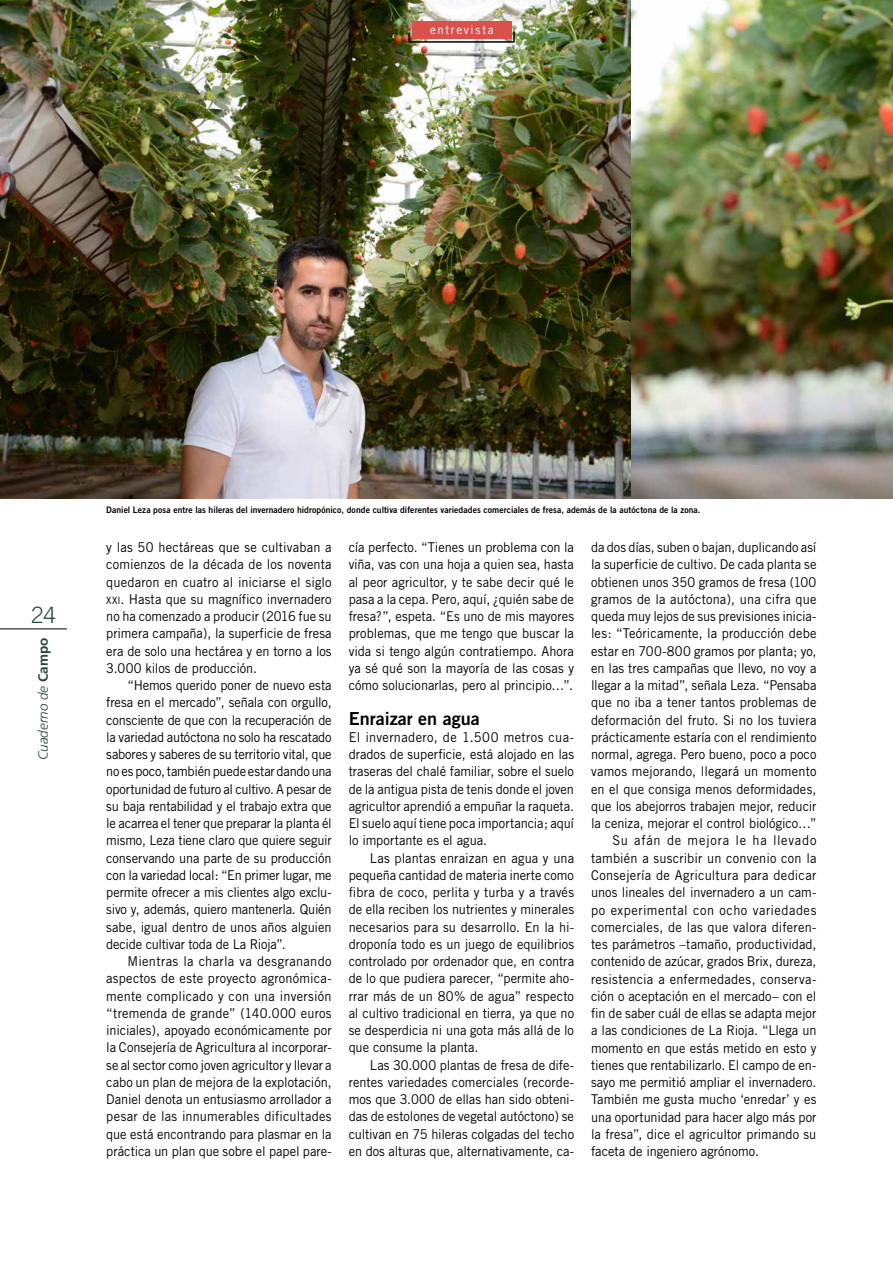
<style>
.page{position:relative;width:893px;height:1263px;background:#fff}
.page>*{position:absolute;margin:0;border:0;box-sizing:border-box;transform-origin:0 0}
.t1{font:300 22.5px "Trade Gothic";color:#254736}
.t2{font:18px "Trade Gothic Bold Two";color:#000}
.t3{font:13.5px/17.2px "Trade Gothic";color:#000;text-align:justify;scale:.95 1}
.t4{font:13.5px "Trade Gothic";letter-spacing:.02em;color:#000;scale:.95 1}
.t5{font:13.5px "Trade Gothic";letter-spacing:.025em;color:#000;scale:.95 1}
.t6{font:13.5px "Trade Gothic";letter-spacing:.04em;color:#000;scale:.95 1}
.t7{font:13.5px "Trade Gothic";letter-spacing:.06em;color:#000;scale:.95 1}
.t8{font:italic 300 13.5px "Frutiger";color:#254736}
.t9{font:12px "Trade Gothic";letter-spacing:.15em;color:#fff;scale:.95 1}
.t10{font:9px "Trade Gothic Bold Two";letter-spacing:.01em;color:#000;scale:.95 1}
.s1{font-weight:700;font-style:normal}
.s2{font-size:10.2px}
</style>
<div class="page">
<hr style="left:0;top:628px;width:67px;height:1px;background:#000">
<img style="left:0;top:0;width:631px;height:498px">
<img style="left:631px;top:0;width:262px;height:498px">
<svg style="left:408px;top:30px;width:107px;height:13px"></svg>
<div style="left:412px;top:21px;width:99px;height:18px;background:#da504d"></div>
<p class="t9" style="left:430px;top:23px;width:69px">entrevista</p>
<h1 class="t1" style="left:31px;top:601px;width:27px">24</h1>
<p class="t8" style="left:35px;top:760px;width:124px;rotate:-90deg">Cuaderno de <span class="s1">Campo</span></p>
<p class="t10" style="left:106px;top:504px;width:627px">Daniel Leza posa entre las hileras del invernadero hidropónico, donde cultiva diferentes variedades comerciales de fresa, además de la autóctona de la zona.</p>
<p class="t3" style="left:106px;top:538px;width:239px">y las 50 hectáreas que se cultivaban a comienzos de la década de los noventa quedaron en cuatro al iniciarse el siglo <span class="s2">xxi</span>. Hasta que su magnífico invernadero no ha comenzado a producir (2016 fue su primera campaña), la superficie de fresa era de solo una hectárea y en torno a los 3.000 kilos de producción.</p>
<p class="t3" style="left:106px;top:676px;width:239px;text-indent:21px">“Hemos querido poner de nuevo esta fresa en el mercado”, señala con orgullo, consciente de que con la recuperación de la variedad autóctona no solo ha rescatado sabores y saberes de su territorio vital, que no es poco, también puede estar dando una oportunidad de futuro al cultivo. A pesar de su baja rentabilidad y el trabajo extra que le acarrea el tener que preparar la planta él mismo, Leza tiene claro que quiere seguir conservando una parte de su producción con la variedad local: “En primer lugar, me permite ofrecer a mis clientes algo exclu&shy;sivo y, además, quiero mantenerla. Quién sabe, igual dentro de unos años alguien decide cultivar toda de La Rioja”.</p>
<p class="t3" style="left:106px;top:952px;width:239px;text-indent:21px">Mientras la charla va desgranando aspectos de este proyecto agronómica&shy;mente complicado y con una inversión “tremenda de grande” (140.000 euros iniciales), apoyado económicamente por la Consejería de Agricultura al incorporar&shy;se al sector como joven agricultor y llevar a cabo un plan de mejora de la explotación, Daniel denota un entusiasmo arrollador a pesar de las innumerables dificultades que está encontrando para plasmar en la práctica un plan que sobre el papel pare-</p>
<p class="t3" style="left:349px;top:539px;width:239px">cía perfecto. “Tienes un problema con la viña, vas con una hoja a quien sea, hasta al peor agricultor, y te sabe decir qué le pasa a la cepa. Pero, aquí, ¿quién sabe de fresa?”, espeta. “Es uno de mis mayores problemas, que me tengo que buscar la vida si tengo algún contratiempo. Ahora ya sé qué son la mayoría de las cosas y cómo solucionarlas, pero al principio…”.</p>
<h2 class="t2" style="left:349px;top:707px;width:132px">Enraizar en agua</h2>
<p class="t3" style="left:349px;top:728px;width:239px">El invernadero, de 1.500 metros cua&shy;drados de superficie, está alojado en las traseras del chalé familiar, sobre el suelo de la antigua pista de tenis donde el joven agricultor aprendió a empuñar la raqueta.<br>El suelo aquí tiene poca importancia; aquí lo importante es el agua.</p>
<p class="t3" style="left:349px;top:849px;width:239px;text-indent:21px">Las plantas enraizan en agua y una pequeña cantidad de materia inerte como fibra de coco, perlita y turba y a través de ella reciben los nutrientes y minerales necesarios para su desarrollo. En la hi&shy;droponía todo es un juego de equilibrios controlado por ordenador que, en contra de lo que pudiera parecer, “permite aho&shy;rrar más de un 80% de agua” respecto al cultivo tradicional en tierra, ya que no se desperdicia ni una gota más allá de lo que consume la planta.</p>
<p class="t3" style="left:349px;top:1056px;width:239px;text-indent:21px">Las 30.000 plantas de fresa de dife&shy;rentes variedades comerciales (recorde&shy;mos que 3.000 de ellas han sido obteni&shy;das de estolones de vegetal autóctono) se cultivan en 75 hileras colgadas del techo en dos alturas que, alternativamente, ca-</p>
<p class="t3" style="left:591px;top:538px;width:239px">da dos días, suben o bajan, duplicando así</p>
<p class="t3" style="left:591px;top:556px;width:239px">la superficie de cultivo. De cada planta se</p>
<p class="t3" style="left:591px;top:573px;width:239px">obtienen unos 350 gramos de fresa (100</p>
<p class="t3" style="left:591px;top:590px;width:239px">gramos de la autóctona), una cifra que</p>
<p class="t3" style="left:591px;top:607px;width:239px">queda muy lejos de sus previsiones inicia-</p>
<p class="t3" style="left:591px;top:625px;width:239px">les: “Teóricamente, la producción debe</p>
<p class="t3" style="left:591px;top:642px;width:239px">estar en 700-800 gramos por planta; yo,</p>
<p class="t3" style="left:591px;top:659px;width:239px">en las tres campañas que llevo, no voy a</p>
<p class="t3" style="left:591px;top:677px;width:239px">llegar a la mitad”, señala Leza. “Pensaba</p>
<p class="t3" style="left:591px;top:694px;width:239px">que no iba a tener tantos problemas de</p>
<p class="t3" style="left:591px;top:711px;width:239px">deformación del fruto. Si no los tuviera</p>
<p class="t3" style="left:591px;top:728px;width:239px">prácticamente estaría con el rendimiento</p>
<p class="t3" style="left:591px;top:746px;width:239px">normal, agrega. Pero bueno, poco a poco</p>
<p class="t4" style="left:591px;top:763px;width:239px">vamos mejorando, llegará un momento</p>
<p class="t3" style="left:591px;top:780px;width:239px">en el que consiga menos deformidades,</p>
<p class="t3" style="left:591px;top:797px;width:239px">que los abejorros trabajen mejor, reducir</p>
<p class="t3" style="left:591px;top:815px;width:239px">la ceniza, mejorar el control biológico…”</p>
<p class="t7" style="left:612px;top:832px;width:216px">Su afán de mejora le ha llevado</p>
<p class="t3" style="left:591px;top:849px;width:239px">también a suscribir un convenio con la</p>
<p class="t4" style="left:591px;top:867px;width:239px">Consejería de Agricultura para dedicar</p>
<p class="t3" style="left:591px;top:884px;width:239px">unos lineales del invernadero a un cam-</p>
<p class="t6" style="left:591px;top:901px;width:239px">po experimental con ocho variedades</p>
<p class="t3" style="left:591px;top:918px;width:239px">comerciales, de las que valora diferen-</p>
<p class="t3" style="left:591px;top:935px;width:239px">tes parámetros –tamaño, productividad,</p>
<p class="t3" style="left:591px;top:953px;width:239px">contenido de azúcar, grados Brix, dureza,</p>
<p class="t5" style="left:591px;top:970px;width:239px">resistencia a enfermedades, conserva-</p>
<p class="t3" style="left:591px;top:987px;width:239px">ción o aceptación en el mercado– con el</p>
<p class="t3" style="left:591px;top:1004px;width:239px">fin de saber cuál de ellas se adapta mejor</p>
<p class="t3" style="left:591px;top:1022px;width:239px">a las condiciones de La Rioja. “Llega un</p>
<p class="t3" style="left:591px;top:1039px;width:239px">momento en que estás metido en esto y</p>
<p class="t3" style="left:591px;top:1056px;width:239px">tienes que rentabilizarlo. El campo de en-</p>
<p class="t3" style="left:591px;top:1073px;width:239px">sayo me permitió ampliar el invernadero.</p>
<p class="t3" style="left:591px;top:1091px;width:239px">También me gusta mucho ‘enredar’ y es</p>
<p class="t3" style="left:591px;top:1108px;width:239px">una oportunidad para hacer algo más por</p>
<p class="t3" style="left:591px;top:1125px;width:239px">la fresa”, dice el agricultor primando su</p>
<p class="t3" style="left:591px;top:1142px;width:178px">faceta de ingeniero agrónomo.</p>
</div>
